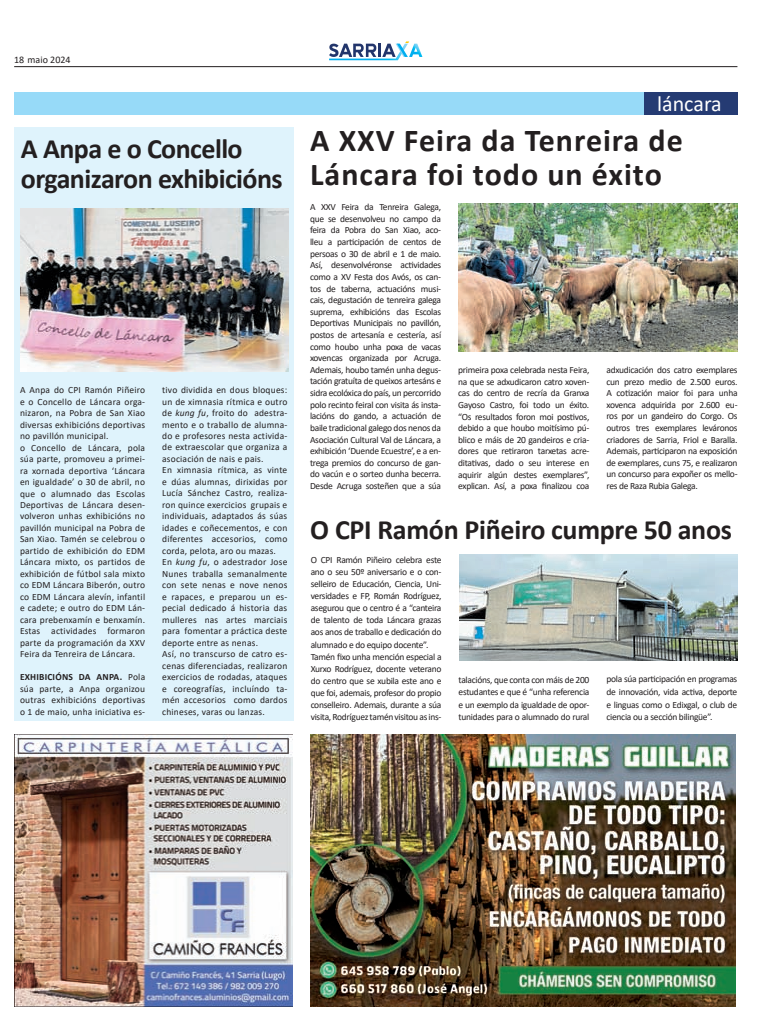
<style>
.page{position:relative;width:780px;height:1035px;background:#fff}
.page>*{position:absolute;margin:0;border:0;box-sizing:border-box;transform-origin:0 0}
.t1{font:700 32px/34px "Calibri";letter-spacing:.03em;color:#231f20}
.t2{font:700 28px/30px "Calibri";letter-spacing:-.02em;color:#231f20}
.t3{font:22px "Calibri";color:#fff}
.t4{font:10px "Calibri";color:#231f20}
.t5{font:9.5px/11.5px "Calibri";letter-spacing:.02em;color:#231f20;text-align:justify}
.t6{font:9.5px/12.1px "Calibri";letter-spacing:-.03em;color:#231f20}
.s1{font-weight:700}
.s2{font-style:italic}
</style>
<div class="page">
<hr style="left:14px;top:66px;width:723px;height:1px;background:#231f20">
<svg style="left:329px;top:41px;width:93px;height:19px"></svg>
<div style="left:14px;top:92px;width:723px;height:22px;background:#97daf8"></div>
<div style="left:644px;top:92px;width:93px;height:22px;background:#253b73"></div>
<img style="left:459px;top:554px;width:278px;height:106px">
<img style="left:14px;top:734px;width:278px;height:273px">
<img style="left:458px;top:203px;width:279px;height:149px">
<div style="left:14px;top:127px;width:279px;height:593px;background:#dff3fc"></div>
<img style="left:21px;top:208px;width:267px;height:164px">
<img style="left:310px;top:734px;width:425px;height:273px">
<p class="t4" style="left:14px;top:53px;width:58px">18 maio 2024</p>
<h2 class="t2" style="left:21px;top:134px;width:263px">A Anpa e o Concello organizaron exhibicións</h2>
<p class="t5" style="left:20px;top:384px;width:127px;text-align:left">A Anpa do CPI Ramón Piñeiro e o Concello de Láncara orga&shy;nizaron, na Pobra de San Xiao diversas exhibicións deportivas no pavillón municipal.<br>o Concello de Láncara, pola súa parte, promoveu a primei&shy;ra xornada deportiva ‘Láncara en igualdade’ o 30 de abril, no que o alumnado das Escolas<br>Deportivas de Láncara desen&shy;volveron unhas exhibicións no pavillón municipal na Pobra de<br>San Xiao. Tamén se celebrou o partido de exhibición do EDM<br>Láncara mixto, os partidos de exhibición de fútbol sala mixto co EDM Láncara Biberón, outro co EDM Láncara alevín, infantil e cadete; e outro do EDM Lán&shy;cara prebenxamín e benxamín.<br>Estas actividades formaron parte da programación da XXV<br>Feira da Tenreira de Láncara.</p>
<p class="t5" style="left:20px;top:671px;width:127px"><span class="s1">EXHIBICIÓNS DA ANPA.</span> Pola súa parte, a Anpa organizou outras exhibicións deportivas o 1 de maio, unha iniciativa es-</p>
<p class="t5" style="left:162px;top:384px;width:127px;text-align:left">tivo dividida en dous bloques: un de ximnasia rítmica e outro de <span class="s2">kung fu</span>, froito do adestra&shy;mento e o traballo de alumna&shy;do e profesores nesta activida&shy;de extraescolar que organiza a asociación de nais e pais.<br>En ximnasia rítmica, as vinte e dúas alumnas, dirixidas por<br>Lucía Sánchez Castro, realiza&shy;ron quince exercicios grupais e individuais, adaptados ás súas idades e coñecementos, e con diferentes accesorios, como corda, pelota, aro ou mazas.<br>En <span class="s2">kung fu</span>, o adestrador Jose<br>Nunes traballa semanalmente con sete nenas e nove nenos e rapaces, e preparou un es&shy;pecial dedicado á historia das mulleres nas artes marciais para fomentar a práctica deste deporte entre as nenas.<br>Así, no transcurso de catro es&shy;cenas diferenciadas, realizaron exercicios de rodadas, ataques e coreografías, incluíndo ta&shy;mén accesorios como dardos chineses, varas ou lanzas.</p>
<h3 class="t3" style="left:657px;top:89px;width:66px">láncara</h3>
<h1 class="t1" style="left:310px;top:122px;width:374px">A XXV Feira da Tenreira de<br>Láncara foi todo un éxito</h1>
<p class="t5" style="left:310px;top:201px;width:133px">A XXV Feira da Tenreira Galega, que se desenvolveu no campo da feira da Pobra do San Xiao, aco&shy;lleu a participación de centos de persoas o 30 de abril e 1 de maio.<br>Así, desenvolvéronse actividades como a XV Festa dos Avós, os can&shy;tos de taberna, actuacións musi&shy;cais, degustación de tenreira galega suprema, exhibicións das Escolas Deportivas Municipais no pavillón, postos de artesanía e cestería, así como houbo unha poxa de vacas xovencas organizada por Acruga.<br>Ademais, houbo tamén unha degus&shy;tación gratuíta de queixos artesáns e sidra ecolóxica do país, un percorrido polo recinto feiral con visita ás insta&shy;lacións do gando, a actuación de baile tradicional galego dos nenos da Asociación Cultural Val de Láncara, a exhibición ‘Duende Ecuestre’, e a en&shy;trega premios do concurso de gan&shy;do vacún e o sorteo dunha becerra.<br>Desde Acruga sosteñen que a súa</p>
<p class="t5" style="left:458px;top:364px;width:133px">primeira poxa celebrada nesta Feira, na que se adxudicaron catro xoven&shy;cas do centro de recría da Granxa Gayoso Castro, foi todo un éxito. “Os resultados foron moi postivos, debido a que houbo moitísimo pú&shy;blico e máis de 20 gandeiros e cria&shy;dores que retiraron tarxetas acre&shy;ditativas, dado o seu interese en aquirir algún destes exemplares”, explican. Así, a poxa finalizou coa</p>
<p class="t5" style="left:606px;top:364px;width:133px">adxudicación dos catro exemplares cun prezo medio de 2.500 euros.<br>A cotización maior foi para unha xovenca adquirida por 2.600 eu&shy;ros por un gandeiro do Corgo. Os outros tres exemplares leváronos criadores de Sarria, Friol e Baralla.<br>Ademais, participaron na exposición de exemplares, cuns 75, e realizaron un concurso para expoñer os mello&shy;res de Raza Rubia Galega.</p>
<h2 class="t2" style="left:310px;top:514px;width:423px">O CPI Ramón Piñeiro cumpre 50 anos</h2>
<p class="t6" style="left:310px;top:553px;width:132px">O CPI Ramón Piñeiro celebra este ano o seu 50º aniversario e o con&shy;selleiro de Educación, Ciencia, Uni&shy;versidades e FP, Román Rodríguez, asegurou que o centro é a “canteira de talento de toda Láncara grazas aos anos de traballo e dedicación do alumnado e do equipo docente”.<br>Tamén fixo unha mención especial a Xurxo Rodríguez, docente veterano do centro que se xubila este ano e que foi, ademais, profesor do propio conselleiro. Ademais, durante a súa visita, Rodríguez tamén visitou as ins-</p>
<p class="t5" style="left:458px;top:673px;width:132px;line-height:12.5px">talacións, que conta con máis de 200 estudantes e que é “unha referencia e un exemplo da igualdade de opor&shy;tunidades para o alumnado do rural</p>
<p class="t5" style="left:606px;top:672px;width:132px;line-height:12.7px">pola súa participación en programas de innovación, vida activa, deporte e linguas como o Edixgal, o club de ciencia ou a sección bilingüe”.</p>
</div>
